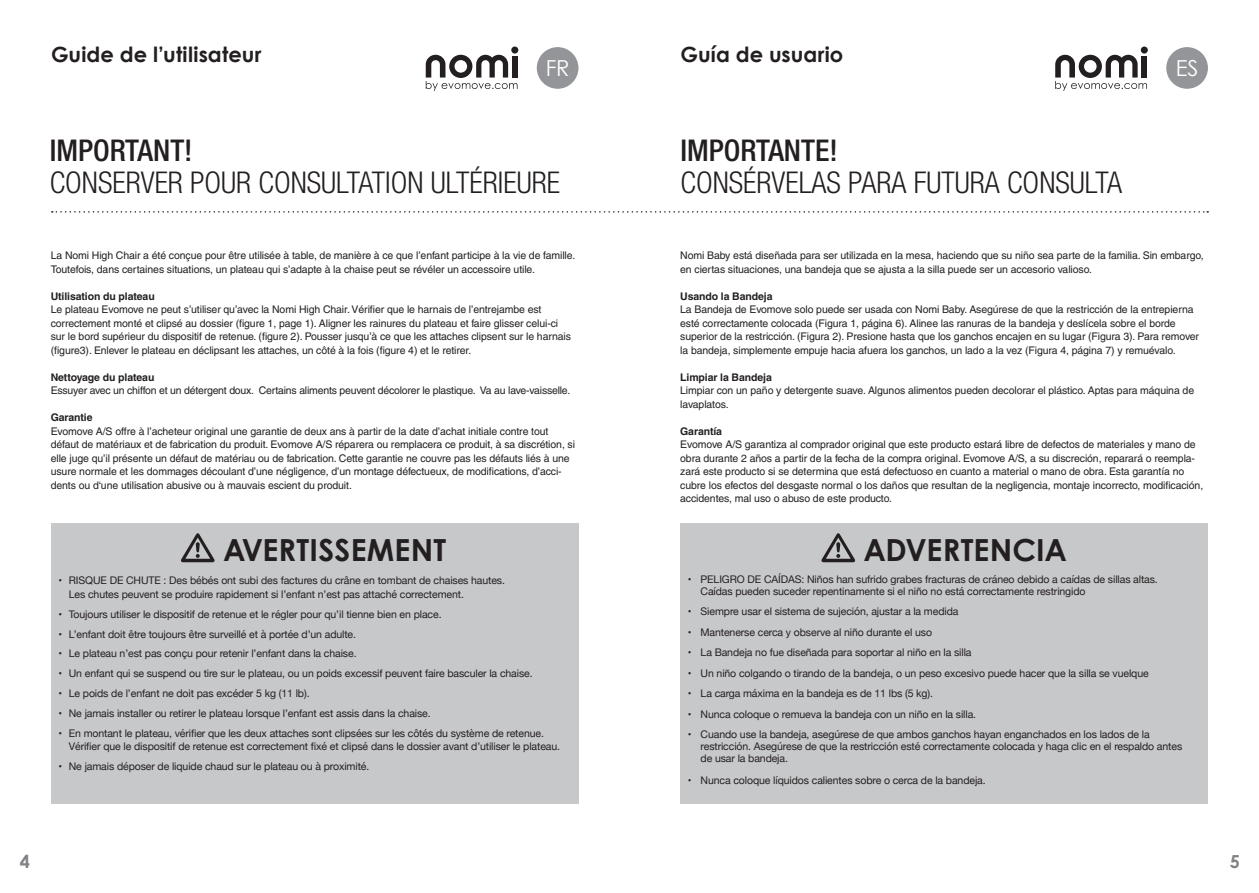
<style>
.page{position:relative;width:1259px;height:893px;background:#fff}
.page>*{position:absolute;margin:0;border:0;box-sizing:border-box;transform-origin:0 0}
.Overskrift_DK{font:700 30.45px "Century Gothic";letter-spacing:.01em;color:#231f20}
.t1{font:300 condensed 30px "Helvetica Neue";color:#231f20}
.t2{font:500 condensed 30px "Helvetica Neue";color:#231f20}
.t3{font:22.05px "Century Gothic";color:#fff}
.Overskrift_DK-2{font:700 21px "Century Gothic";letter-spacing:.005em;color:#231f20}
.t4{font:700 18px "Century Gothic";color:#808285}
.t5{font:10.5px/13.5px "Helvetica";letter-spacing:-.01em;color:#231f20}
.t6{font:10.5px/12px "Helvetica Neue";letter-spacing:-.01em;color:#231f20}
.t7{font:700 10.5px "Helvetica";letter-spacing:-.01em;color:#231f20}
</style>
<div class="page">
<div style="left:51px;top:523px;width:527px;height:280px;background:#c7c8ca"></div>
<div style="left:511px;top:47px;width:7px;height:7px;background:#231f20;border-radius:50%"></div>
<svg style="left:426px;top:55px;width:91px;height:36px"></svg>
<div style="left:537px;top:47px;width:41px;height:42px;background:#939598;border-radius:50%"></div>
<svg style="left:52px;top:211px;width:1156px;height:2px"></svg>
<div style="left:1140px;top:47px;width:7px;height:7px;background:#231f20;border-radius:50%"></div>
<svg style="left:1055px;top:55px;width:92px;height:36px"></svg>
<div style="left:1166px;top:47px;width:42px;height:42px;background:#939598;border-radius:50%"></div>
<div style="left:680px;top:523px;width:528px;height:280px;background:#c7c8ca"></div>
<svg style="left:821px;top:533px;width:34px;height:29px"></svg>
<svg style="left:181px;top:533px;width:33px;height:29px"></svg>
<p class="Overskrift_DK-2" style="left:51px;top:41px;width:212px">Guide de l’utilisateur</p>
<p class="t3" style="left:546px;top:55px;width:25px">FR</p>
<p class="t2" style="left:50px;top:132px;width:144px">IMPORTANT!</p>
<p class="t1" style="left:50px;top:165px;width:512px">CONSERVER POUR CONSULTATION ULTÉRIEURE</p>
<p class="t5" style="left:51px;top:249px;width:526px">La Nomi High Chair a été conçue pour être utilisée à table, de manière à ce que l’enfant participe à la vie de famille.<br>Toutefois, dans certaines situations, un plateau qui s’adapte à la chaise peut se révéler un accessoire utile.</p>
<p class="t7" style="left:51px;top:290px;width:105px">Utilisation du plateau</p>
<p class="t5" style="left:51px;top:303px;width:522px">Le plateau Evomove ne peut s’utiliser qu’avec la Nomi High Chair. Vérifier que le harnais de l’entrejambe est correctement monté et clipsé au dossier (figure 1, page 1). Aligner les rainures du plateau et faire glisser celui-ci sur le bord supérieur du dispositif de retenue. (figure 2). Pousser jusqu’à ce que les attaches clipsent sur le harnais (figure3). Enlever le plateau en déclipsant les attaches, un côté à la fois (figure 4) et le retirer.</p>
<p class="t7" style="left:51px;top:371px;width:105px">Nettoyage du plateau</p>
<p class="t5" style="left:51px;top:384px;width:521px">Essuyer avec un chiffon et un détergent doux. Certains aliments peuvent décolorer le plastique. Va au lave-vaisselle.</p>
<p class="t7" style="left:51px;top:411px;width:43px">Garantie</p>
<p class="t5" style="left:51px;top:424px;width:526px">Evomove A/S offre à l’acheteur original une garantie de deux ans à partir de la date d’achat initiale contre tout défaut de matériaux et de fabrication du produit. Evomove A/S réparera ou remplacera ce produit, à sa discrétion, si elle juge qu’il présente un défaut de matériau ou de fabrication. Cette garantie ne couvre pas les défauts liés à une usure normale et les dommages découlant d’une négligence, d’un montage défectueux, de modifications, d’acci&shy;dents ou d‘une utilisation abusive ou à mauvais escient du produit.</p>
<p class="Overskrift_DK" style="left:223px;top:531px;width:225px">AVERTISSEMENT</p>
<p class="t6" style="left:69px;top:574px;width:438px;line-height:13.5px;text-indent:-10px">• RISQUE DE CHUTE : Des bébés ont subi des factures du crâne en tombant de chaises hautes.<br>Les chutes peuvent se produire rapidement si l’enfant n’est pas attaché correctement.</p>
<p class="t6" style="left:58px;top:608px;width:385px">• Toujours utiliser le dispositif de retenue et le régler pour qu’il tienne bien en place.</p>
<p class="t6" style="left:58px;top:628px;width:299px">• L’enfant doit être toujours être surveillé et à portée d’un adulte.</p>
<p class="t6" style="left:58px;top:648px;width:300px">• Le plateau n’est pas conçu pour retenir l’enfant dans la chaise.</p>
<p class="t6" style="left:58px;top:668px;width:476px">• Un enfant qui se suspend ou tire sur le plateau, ou un poids excessif peuvent faire basculer la chaise.</p>
<p class="t6" style="left:58px;top:688px;width:253px">• Le poids de l’enfant ne doit pas excéder 5 kg (11 lb).</p>
<p class="t6" style="left:58px;top:708px;width:374px">• Ne jamais installer ou retirer le plateau lorsque l’enfant est assis dans la chaise.</p>
<p class="t6" style="left:69px;top:727px;width:493px;line-height:13.5px;text-indent:-10px">• En montant le plateau, vérifier que les deux attaches sont clipsées sur les côtés du système de retenue.<br>Vérifier que le dispositif de retenue est correctement fixé et clipsé dans le dossier avant d’utiliser le plateau.</p>
<p class="t6" style="left:58px;top:761px;width:312px">• Ne jamais déposer de liquide chaud sur le plateau ou à proximité.</p>
<p class="Overskrift_DK-2" style="left:680px;top:41px;width:164px">Guía de usuario</p>
<p class="t2" style="left:680px;top:132px;width:159px">IMPORTANTE!</p>
<p class="t1" style="left:680px;top:165px;width:443px">CONSÉRVELAS PARA FUTURA CONSULTA</p>
<p class="t3" style="left:1175px;top:55px;width:24px">ES</p>
<p class="t5" style="left:680px;top:249px;width:525px">Nomi Baby está diseñada para ser utilizada en la mesa, haciendo que su niño sea parte de la familia. Sin embargo, en ciertas situaciones, una bandeja que se ajusta a la silla puede ser un accesorio valioso.</p>
<p class="t7" style="left:680px;top:290px;width:94px">Usando la Bandeja</p>
<p class="t5" style="left:680px;top:303px;width:520px">La Bandeja de Evomove solo puede ser usada con Nomi Baby. Asegúrese de que la restricción de la entrepierna esté correctamente colocada (Figura 1, página 6). Alinee las ranuras de la bandeja y deslícela sobre el borde superior de la restricción. (Figura 2). Presione hasta que los ganchos encajen en su lugar (Figura 3). Para remover la bandeja, simplemente empuje hacia afuera los ganchos, un lado a la vez (Figura 4, página 7) y remuévalo.</p>
<p class="t7" style="left:680px;top:371px;width:93px">Limpiar la Bandeja</p>
<p class="t5" style="left:680px;top:384px;width:515px">Limpiar con un paño y detergente suave. Algunos alimentos pueden decolorar el plástico. Aptas para máquina de lavaplatos.</p>
<p class="t7" style="left:680px;top:425px;width:43px">Garantía</p>
<p class="t5" style="left:680px;top:438px;width:524px">Evomove A/S garantiza al comprador original que este producto estará libre de defectos de materiales y mano de obra durante 2 años a partir de la fecha de la compra original. Evomove A/S, a su discreción, reparará o reempla&shy;zará este producto si se determina que está defectuoso en cuanto a material o mano de obra. Esta garantía no cubre los efectos del desgaste normal o los daños que resultan de la negligencia, montaje incorrecto, modificación, accidentes, mal uso o abuso de este producto.</p>
<p class="Overskrift_DK" style="left:863px;top:531px;width:205px">ADVERTENCIA</p>
<p class="t6" style="left:688px;top:574px;width:471px">• PELIGRO DE CAÍDAS: Niños han sufrido grabes fracturas de cráneo debido a caídas de sillas altas.</p>
<p class="t6" style="left:700px;top:586px;width:386px">Caídas pueden suceder repentinamente si el niño no está correctamente restringido</p>
<p class="t6" style="left:688px;top:606px;width:272px">• Siempre usar el sistema de sujeción, ajustar a la medida</p>
<p class="t6" style="left:688px;top:627px;width:246px">• Mantenerse cerca y observe al niño durante el uso</p>
<p class="t6" style="left:688px;top:647px;width:285px">• La Bandeja no fue diseñada para soportar al niño en la silla</p>
<p class="t6" style="left:688px;top:668px;width:462px">• Un niño colgando o tirando de la bandeja, o un peso excesivo puede hacer que la silla se vuelque</p>
<p class="t6" style="left:688px;top:688px;width:247px">• La carga máxima en la bandeja es de 11 lbs (5 kg).</p>
<p class="t6" style="left:688px;top:709px;width:290px">• Nunca coloque o remueva la bandeja con un niño en la silla.</p>
<p class="t6" style="left:700px;top:729px;width:483px;text-indent:-13px">• Cuando use la bandeja, asegúrese de que ambos ganchos hayan enganchados en los lados de la restricción. Asegúrese de que la restricción esté correctamente colocada y haga clic en el respaldo antes de usar la bandeja.</p>
<p class="t6" style="left:688px;top:775px;width:299px">• Nunca coloque líquidos calientes sobre o cerca de la bandeja.</p>
<h3 class="t4" style="left:20px;top:850px;width:12px">4</h3>
<h3 class="t4" style="left:1229px;top:850px;width:12px">5</h3>
</div>
